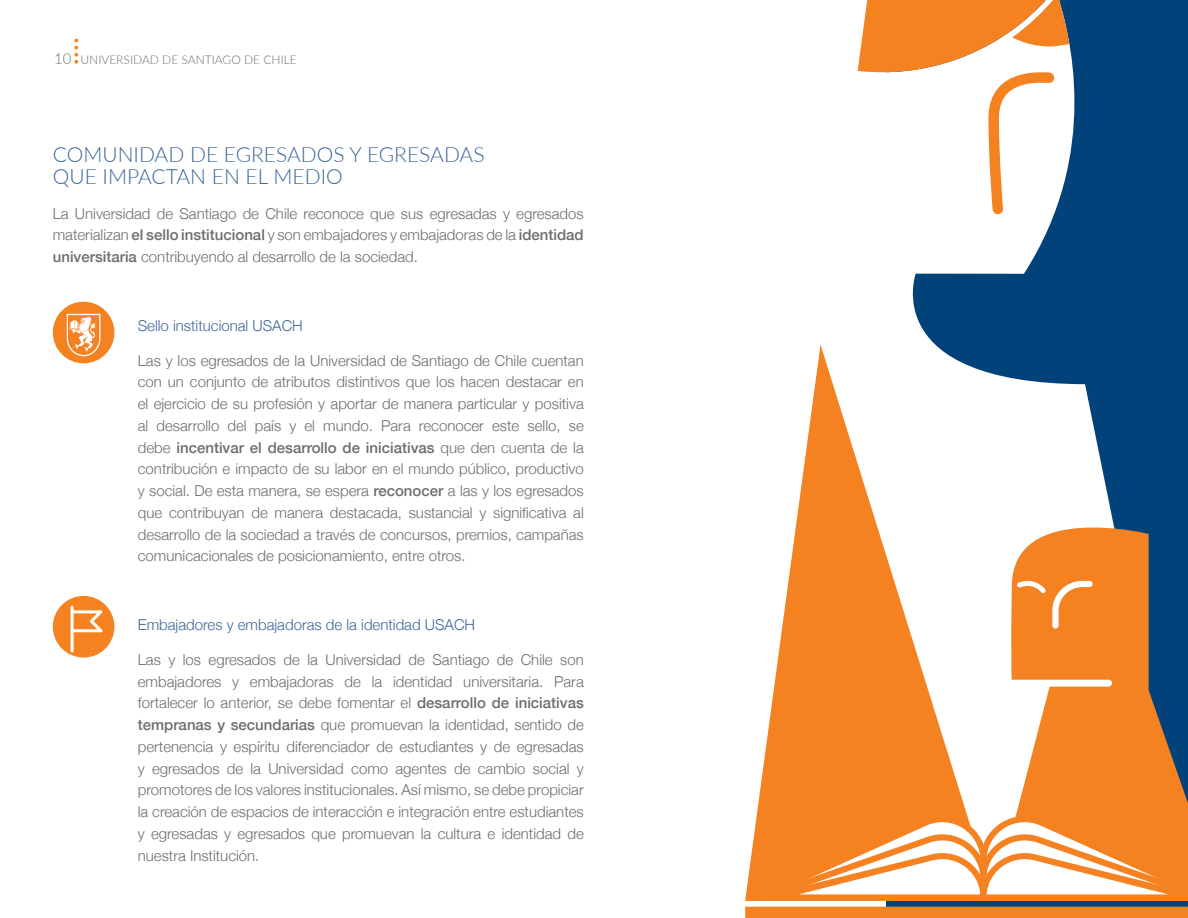
<style>
.page{position:relative;width:1188px;height:918px;background:#fff}
.page>*{position:absolute;margin:0;border:0;box-sizing:border-box;transform-origin:0 0}
.t1{font:300 21px/21.8px "Lato";color:#3d6799}
.t2{font:300 15px/21.8px "Helvetica Neue";color:#6c6d70;text-align:justify}
.t3{font:300 15px "Helvetica Neue";color:#3d6799}
.t4{font:300 15px "Lato";color:#6c6d70}
.t5{font:300 12px "Lato";color:#6c6d70}
.s1{font-weight:500}
</style>
<div class="page">
<svg style="left:857px;top:0;width:331px;height:501px;fill:#004279"></svg>
<svg style="left:757px;top:345px;width:237px;height:465px"></svg>
<svg style="left:1011px;top:501px;width:177px;height:309px;background:#c38550"></svg>
<svg style="left:1052px;top:581px;width:41px;height:48px"></svg>
<svg style="left:1017px;top:579px;width:29px;height:14px"></svg>
<svg style="left:745px;top:810px;width:443px;height:91px"></svg>
<svg style="left:858px;top:0;width:211px;height:214px"></svg>
<div style="left:745px;top:907px;width:443px;height:11px;background:#f58220"></div>
<svg style="left:74px;top:39px;width:4px;height:25px"></svg>
<div style="left:53px;top:302px;width:61px;height:61px;background:#f58220;border-radius:50%"></div>
<div style="left:53px;top:596px;width:61px;height:62px;background:#f58220;border-radius:50%"></div>
<hr style="left:71px;top:606px;width:3px;height:46px;background:#fff;border-radius:2px">
<svg style="left:73px;top:610px;width:30px;height:22px"></svg>
<svg style="left:67px;top:314px;width:33px;height:42px"></svg>
<p class="t4" style="left:54px;top:48px;width:19px">10</p>
<p class="t5" style="left:81px;top:51px;width:218px">UNIVERSIDAD DE SANTIAGO DE CHILE</p>
<p class="t1" style="left:53px;top:143px;width:433px">COMUNIDAD DE EGRESADOS Y EGRESADAS<br>QUE IMPACTAN EN EL MEDIO</p>
<p class="t2" style="left:53px;top:201px;width:533px">La Universidad de Santiago de Chile reconoce que sus egresadas y egresados materializan <span class="s1">el sello institucional</span> y son embajadores y embajadoras de la <span class="s1">identidad universitaria</span> contribuyendo al desarrollo de la sociedad.</p>
<p class="t3" style="left:138px;top:314px;width:167px">Sello institucional USACH</p>
<p class="t2" style="left:138px;top:348px;width:447px">Las y los egresados de la Universidad de Santiago de Chile cuentan con un conjunto de atributos distintivos que los hacen destacar en el ejercicio de su profesión y aportar de manera particular y positiva al desarrollo del país y el mundo. Para reconocer este sello, se debe <span class="s1">incentivar el desarrollo de iniciativas</span> que den cuenta de la contribución e impacto de su labor en el mundo público, productivo y social. De esta manera, se espera <span class="s1">reconocer</span> a las y los egresados que contribuyan de manera destacada, sustancial y significativa al desarrollo de la sociedad a través de concursos, premios, campañas comunicacionales de posicionamiento, entre otros.</p>
<p class="t3" style="left:138px;top:613px;width:339px">Embajadores y embajadoras de la identidad USACH</p>
<p class="t2" style="left:138px;top:648px;width:447px">Las y los egresados de la Universidad de Santiago de Chile son embajadores y embajadoras de la identidad universitaria. Para fortalecer lo anterior, se debe fomentar el <span class="s1">desarrollo de iniciativas tempranas y secundarias</span> que promuevan la identidad, sentido de pertenencia y espíritu diferenciador de estudiantes y de egresadas y egresados de la Universidad como agentes de cambio social y promotores de los valores institucionales. Así mismo, se debe propiciar la creación de espacios de interacción e integración entre estudiantes y egresadas y egresados que promuevan la cultura e identidad de nuestra Institución.</p>
</div>
